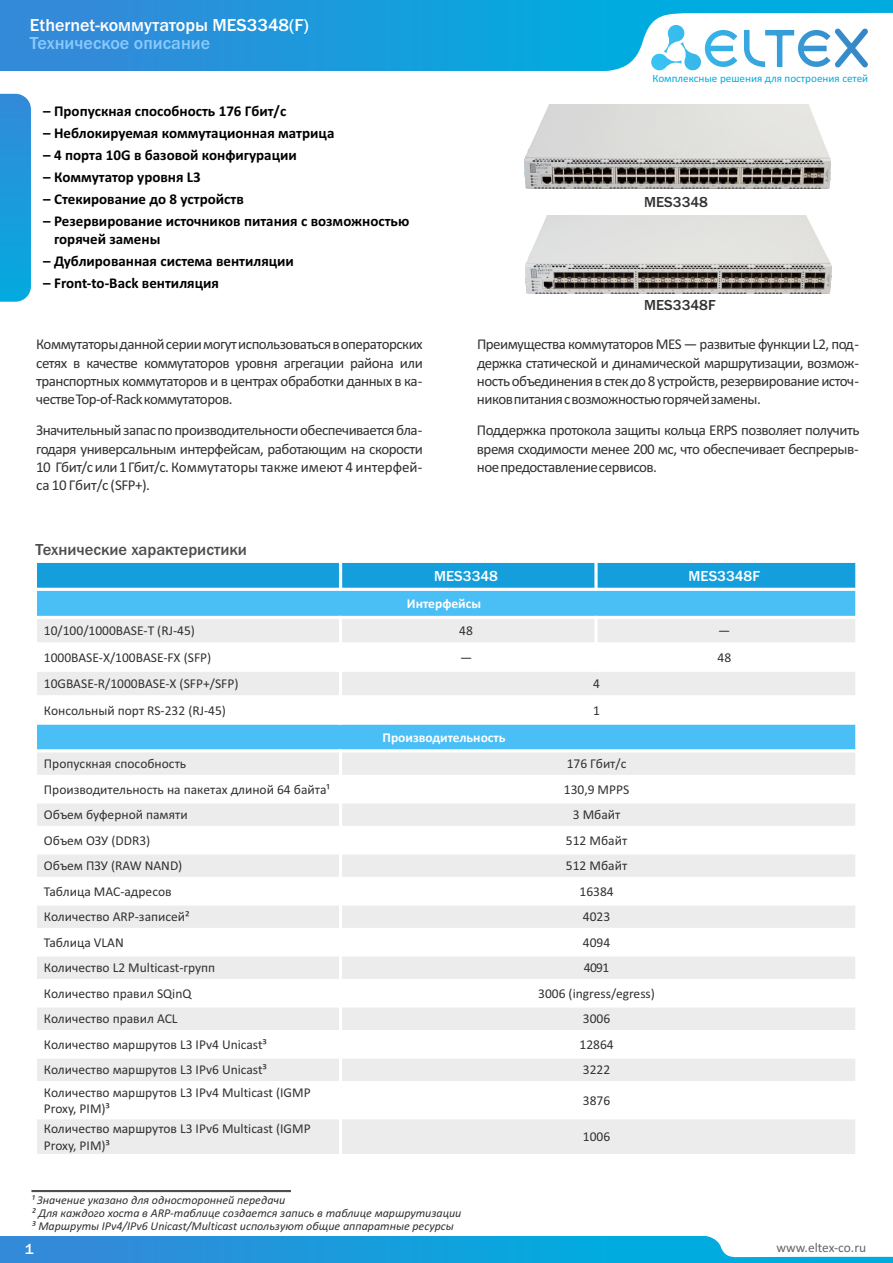
<style>
.page{position:relative;width:893px;height:1263px;background:#fff}
.page>*{position:absolute;margin:0;border:0;box-sizing:border-box;transform-origin:0 0}
.t1{font:500 18px "Franklin Gothic";color:#fff}
.t2{font:500 18px "Franklin Gothic";color:#8ac9fc}
.t3{font:500 16.5px "Franklin Gothic";color:#4e4e4d}
.t4{font:15px/18.3px "Calibri";letter-spacing:-.035em;color:#313130;text-align:justify}
.t5{font:700 15px/18.3px "Calibri";color:#000}
.t6{font:500 15px "Franklin Gothic";color:#fff}
.t7{font:500 15px "Franklin Gothic";color:#313130}
.t8{font:13.5px/16.5px "Calibri";color:#313130}
.t9{font:700 13.5px "Calibri";color:#fff}
.t10{font:13.5px "Calibri";color:#666}
.t11{font:italic 12px/13.2px "Calibri";color:#313130}
.t12{font:11.1px "Calibri";color:#00acdf}
</style>
<div class="page">
<svg style="left:0;top:94px;width:31px;height:208px;background:#1f9bdc"></svg>
<div style="left:0;top:0;width:893px;height:71px;background:linear-gradient(to right,#3489d9,#00b4e0)"></div>
<svg style="left:589px;top:13px;width:304px;height:58px"></svg>
<div style="left:0;top:1236px;width:893px;height:27px;background:linear-gradient(to right,#3489d9,#00b4e0)"></div>
<svg style="left:703px;top:1236px;width:190px;height:21px"></svg>
<div style="left:35px;top:561px;width:306px;height:28px;background:#159edc"></div>
<div style="left:341px;top:561px;width:255px;height:28px;background:#159edc"></div>
<div style="left:596px;top:561px;width:261px;height:28px;background:#159edc"></div>
<div style="left:35px;top:589px;width:822px;height:28px;background:#49bff5"></div>
<div style="left:35px;top:617px;width:306px;height:27px;background:#ececec"></div>
<div style="left:341px;top:617px;width:255px;height:27px;background:#ececec"></div>
<div style="left:596px;top:617px;width:261px;height:27px;background:#ececec"></div>
<div style="left:35px;top:670px;width:306px;height:27px;background:#ececec"></div>
<div style="left:341px;top:670px;width:516px;height:27px;background:#ececec"></div>
<div style="left:35px;top:723px;width:822px;height:28px;background:#49bff5"></div>
<div style="left:35px;top:751px;width:306px;height:25px;background:#ececec"></div>
<div style="left:341px;top:751px;width:516px;height:25px;background:#ececec"></div>
<div style="left:35px;top:802px;width:306px;height:25px;background:#ececec"></div>
<div style="left:341px;top:802px;width:516px;height:25px;background:#ececec"></div>
<div style="left:35px;top:853px;width:306px;height:25px;background:#ececec"></div>
<div style="left:341px;top:853px;width:516px;height:25px;background:#ececec"></div>
<div style="left:35px;top:904px;width:306px;height:25px;background:#ececec"></div>
<div style="left:341px;top:904px;width:516px;height:25px;background:#ececec"></div>
<div style="left:35px;top:955px;width:306px;height:25px;background:#ececec"></div>
<div style="left:341px;top:955px;width:516px;height:25px;background:#ececec"></div>
<div style="left:35px;top:1006px;width:306px;height:25px;background:#ececec"></div>
<div style="left:341px;top:1006px;width:516px;height:25px;background:#ececec"></div>
<div style="left:35px;top:1057px;width:306px;height:25px;background:#ececec"></div>
<div style="left:341px;top:1057px;width:516px;height:25px;background:#ececec"></div>
<div style="left:35px;top:1118px;width:306px;height:37px;background:#ececec"></div>
<div style="left:341px;top:1118px;width:516px;height:37px;background:#ececec"></div>
<hr style="left:34px;top:560px;width:3px;height:597px;background:#fff">
<hr style="left:339px;top:749px;width:3px;height:408px;background:#fff">
<hr style="left:339px;top:616px;width:3px;height:109px;background:#fff">
<hr style="left:339px;top:560px;width:3px;height:31px;background:#fff">
<hr style="left:594px;top:616px;width:4px;height:56px;background:#fff">
<svg style="left:594px;top:563px;width:4px;height:25px"></svg>
<hr style="left:855px;top:560px;width:3px;height:597px;background:#fff">
<hr style="left:34px;top:1154px;width:824px;height:3px;background:#fff">
<hr style="left:34px;top:1116px;width:824px;height:3px;background:#fff">
<hr style="left:34px;top:1081px;width:824px;height:3px;background:#fff">
<hr style="left:34px;top:1055px;width:824px;height:4px;background:#fff">
<hr style="left:34px;top:1030px;width:824px;height:3px;background:#fff">
<hr style="left:34px;top:1004px;width:824px;height:3px;background:#fff">
<hr style="left:34px;top:979px;width:824px;height:3px;background:#fff">
<hr style="left:34px;top:953px;width:824px;height:3px;background:#fff">
<hr style="left:34px;top:928px;width:824px;height:3px;background:#fff">
<hr style="left:34px;top:902px;width:824px;height:3px;background:#fff">
<hr style="left:34px;top:877px;width:824px;height:3px;background:#fff">
<hr style="left:34px;top:851px;width:824px;height:3px;background:#fff">
<hr style="left:34px;top:826px;width:824px;height:3px;background:#fff">
<hr style="left:34px;top:800px;width:824px;height:3px;background:#fff">
<hr style="left:34px;top:775px;width:824px;height:3px;background:#fff">
<hr style="left:34px;top:749px;width:824px;height:3px;background:#fff">
<svg style="left:37px;top:723px;width:819px;height:2px;background:#e8f6fd"></svg>
<hr style="left:34px;top:695px;width:824px;height:3px;background:#fff">
<hr style="left:34px;top:669px;width:824px;height:3px;background:#fff">
<hr style="left:34px;top:642px;width:824px;height:3px;background:#fff">
<hr style="left:34px;top:616px;width:824px;height:3px;background:#fff">
<hr style="left:34px;top:588px;width:824px;height:3px;background:#fff">
<hr style="left:34px;top:560px;width:824px;height:3px;background:#fff">
<img style="left:524px;top:105px;width:307px;height:83px">
<img style="left:525px;top:215px;width:306px;height:78px">
<hr style="left:31px;top:1190px;width:260px;height:2px;background:#4e4e4d">
<p class="t1" style="left:30px;top:19px;width:280px">Ethernet-коммутаторы MES3348(F)</p>
<p class="t2" style="left:30px;top:36px;width:182px">Техническое описание</p>
<p class="t5" style="left:43px;top:103px;width:245px">– Пропускная способность 176 Гбит/с</p>
<p class="t5" style="left:43px;top:125px;width:293px">– Неблокируемая коммутационная матрица</p>
<p class="t5" style="left:43px;top:147px;width:255px">– 4 порта 10G в базовой конфигурации</p>
<p class="t5" style="left:43px;top:169px;width:159px">– Коммутатор уровня L3</p>
<p class="t5" style="left:43px;top:191px;width:202px">– Стекирование до 8 устройств</p>
<p class="t5" style="left:54px;top:213px;width:357px;text-indent:-11px">– Резервирование источников питания с возможностью горячей замены</p>
<p class="t5" style="left:43px;top:253px;width:252px">– Дублированная система вентиляции</p>
<p class="t5" style="left:43px;top:275px;width:177px">– Front-to-Back вентиляция</p>
<p class="t4" style="left:36px;top:336px;width:388px">Коммутаторыданнойсериимогутиспользоватьсявоператорских сетях в качестве коммутаторов уровня агрегации района или транспортных коммутаторов и в центрах обработки данных в ка&shy;чествеTop-of-Rackкоммутаторов.</p>
<p class="t4" style="left:36px;top:423px;width:388px">Значительныйзапаспопроизводительностиобеспечиваетсябла&shy;годаря универсальным интерфейсам, работающим на скорости 10 Гбит/сили1Гбит/с.Коммутаторы также имеют 4 интерфей&shy;са 10 Гбит/с (SFP+).</p>
<p class="t3" style="left:36px;top:544px;width:213px">Технические характеристики</p>
<p class="t12" style="left:652px;top:73px;width:217px">Комплексные решения для построения сетей</p>
<p class="t7" style="left:644px;top:197px;width:65px">MES3348</p>
<p class="t7" style="left:644px;top:300px;width:73px">MES3348F</p>
<p class="t4" style="left:477px;top:336px;width:383px">Преимущества коммутаторов MES — развитые функции L2, под&shy;держка статической и динамической маршрутизации, возмож&shy;ностьобъединениявстекдо8устройств,резервированиеисточ&shy;никовпитаниясвозможностьюгорячейзамены.</p>
<p class="t4" style="left:477px;top:423px;width:384px">Поддержка протокола защиты кольца ERPS позволяет получить время сходимости менее 200 мс, что обеспечивает беспрерыв&shy;ноепредоставлениесервисов.</p>
<p class="t6" style="left:434px;top:570px;width:65px">MES3348</p>
<p class="t6" style="left:689px;top:570px;width:73px">MES3348F</p>
<p class="t9" style="left:407px;top:598px;width:76px">Интерфейсы</p>
<p class="t8" style="left:44px;top:623px;width:153px">10/100/1000BASE-T (RJ-45)</p>
<p class="t8" style="left:459px;top:623px;width:15px">48</p>
<p class="t8" style="left:718px;top:623px;width:14px">—</p>
<p class="t8" style="left:44px;top:650px;width:169px">1000BASE-X/100BASE-FX (SFP)</p>
<p class="t8" style="left:460px;top:650px;width:14px">—</p>
<p class="t8" style="left:717px;top:650px;width:15px">48</p>
<p class="t8" style="left:44px;top:676px;width:196px">10GBASE-R/1000BASE-X (SFP+/SFP)</p>
<p class="t8" style="left:593px;top:676px;width:8px">4</p>
<p class="t8" style="left:44px;top:703px;width:184px">Консольный порт RS-232 (RJ-45)</p>
<p class="t8" style="left:593px;top:703px;width:8px">1</p>
<p class="t9" style="left:382px;top:731px;width:125px">Производительность</p>
<p class="t8" style="left:44px;top:757px;width:144px">Пропускная способность</p>
<p class="t8" style="left:567px;top:757px;width:61px">176 Гбит/с</p>
<p class="t8" style="left:44px;top:782px;width:287px">Производительность на пакетах длиной 64 байта¹</p>
<p class="t8" style="left:564px;top:782px;width:67px">130,9 MPPS</p>
<p class="t8" style="left:44px;top:808px;width:145px">Объем буферной памяти</p>
<p class="t8" style="left:573px;top:808px;width:49px">3 Мбайт</p>
<p class="t8" style="left:44px;top:833px;width:108px">Объем ОЗУ (DDR3)</p>
<p class="t8" style="left:566px;top:833px;width:63px">512 Мбайт</p>
<p class="t8" style="left:44px;top:859px;width:140px">Объем ПЗУ (RAW NAND)</p>
<p class="t8" style="left:566px;top:859px;width:63px">512 Мбайт</p>
<p class="t8" style="left:44px;top:884px;width:129px">Таблица MAC-адресов</p>
<p class="t8" style="left:579px;top:884px;width:36px">16384</p>
<p class="t8" style="left:44px;top:910px;width:147px">Количество ARP-записей²</p>
<p class="t8" style="left:583px;top:910px;width:29px">4023</p>
<p class="t8" style="left:44px;top:935px;width:81px">Таблица VLAN</p>
<p class="t8" style="left:583px;top:935px;width:29px">4094</p>
<p class="t8" style="left:44px;top:961px;width:173px">Количество L2 Multicast-групп</p>
<p class="t8" style="left:584px;top:961px;width:27px">4091</p>
<p class="t8" style="left:44px;top:986px;width:149px">Количество правил SQinQ</p>
<p class="t8" style="left:538px;top:986px;width:118px">3006 (ingress/egress)</p>
<p class="t8" style="left:44px;top:1012px;width:135px">Количество правил ACL</p>
<p class="t8" style="left:583px;top:1012px;width:29px">3006</p>
<p class="t8" style="left:44px;top:1037px;width:225px">Количество маршрутов L3 IPv4 Unicast³</p>
<p class="t8" style="left:579px;top:1037px;width:36px">12864</p>
<p class="t8" style="left:44px;top:1063px;width:225px">Количество маршрутов L3 IPv6 Unicast³</p>
<p class="t8" style="left:583px;top:1063px;width:29px">3222</p>
<p class="t8" style="left:44px;top:1085px;width:268px">Количество маршрутов L3 IPv4 Multicast (IGMP<br>Proxy, PIM)³</p>
<p class="t8" style="left:583px;top:1093px;width:29px">3876</p>
<p class="t8" style="left:44px;top:1121px;width:268px">Количество маршрутов L3 IPv6 Multicast (IGMP<br>Proxy, PIM)³</p>
<p class="t8" style="left:583px;top:1130px;width:29px">1006</p>
<p class="t11" style="left:32px;top:1194px;width:431px">¹ Значение указано для односторонней передачи<br>² Для каждого хоста в ARP-таблице создается запись в таблице маршрутизации<br>³ Маршруты IPv4/IPv6 Unicast/Multicast используют общие аппаратные ресурсы</p>
<p class="t6" style="left:25px;top:1243px;width:10px">1</p>
<p class="t10" style="left:776px;top:1242px;width:91px">www.eltex-co.ru</p>
</div>
